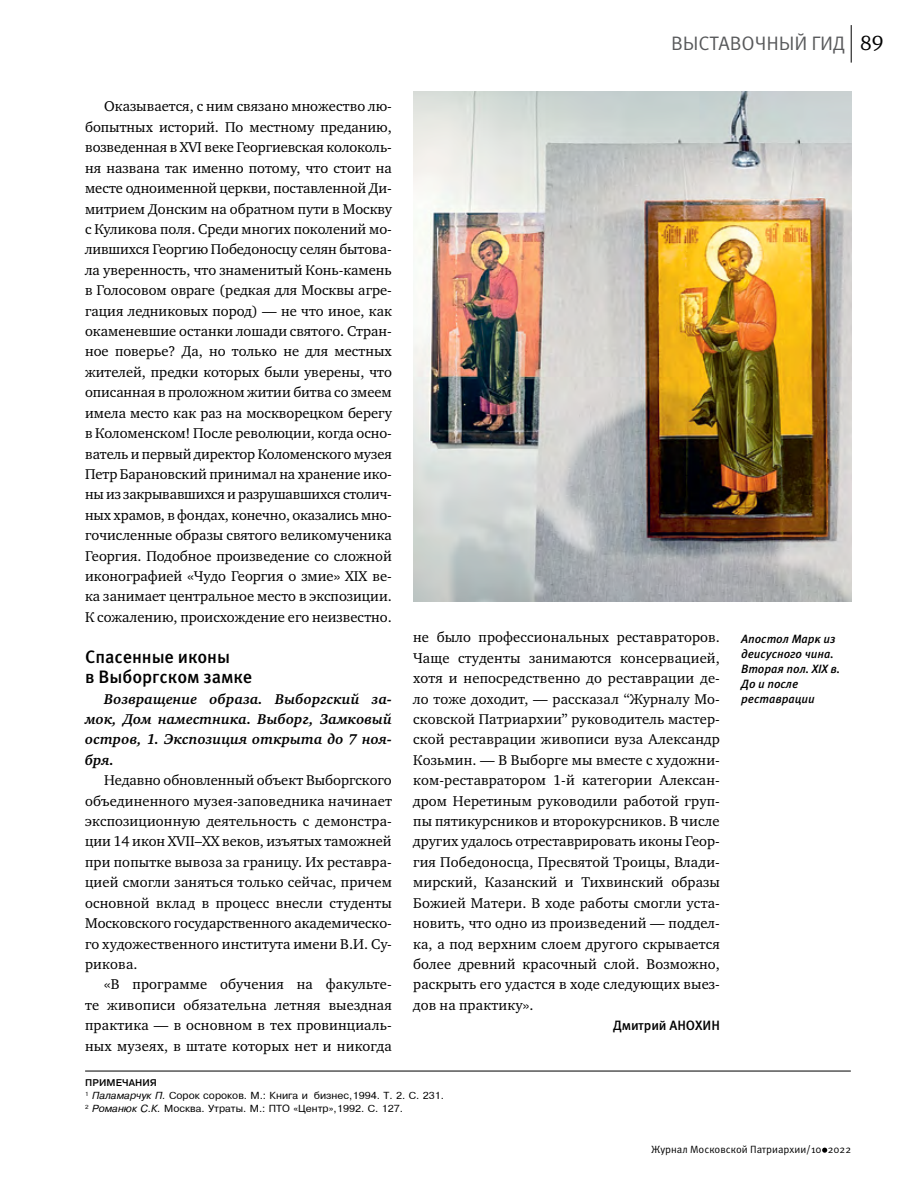
<style>
.page{position:relative;width:915px;height:1191px;background:#fff}
.page>*{position:absolute;margin:0;border:0;box-sizing:border-box;transform-origin:0 0}
.t1{font:19.5px "Meta Pro";letter-spacing:-.005em;color:#58595b}
.t2{font:500 18px/20.4px "Meta Pro";letter-spacing:-.005em;color:#000}
.t3{font:14.55px/20.4px "Charter ITC";letter-spacing:.01em;color:#000;text-align:justify}
.t4{font:italic 700 14.55px/20.4px "Charter ITC";letter-spacing:.01em;color:#000;text-align:justify}
.t5{font:500 13.5px "Meta Pro";letter-spacing:-.005em;color:#000}
.t6{font:italic 500 12px/15px "Meta Pro";letter-spacing:-.005em;color:#000}
.t7{font:10.5px "Meta Pro";color:#000}
.t8{font:9.75px/12.8px "Pragmatica";color:#000}
.s1{font-family:"Charter ITC";font-size:21px;color:#000}
.s2{font-weight:500}
.s3{font-style:italic}
</style>
<div class="page">
<svg style="left:822px;top:1147px;width:5px;height:5px"></svg>
<hr style="left:850px;top:25px;width:1px;height:38px;background:#000">
<img style="left:413px;top:91px;width:438px;height:510px">
<hr style="left:85px;top:1070px;width:765px;height:1px;background:#000">
<p class="t3" style="left:85px;top:96px;width:308px;text-indent:19px">Оказывается, с ним связано множество лю&shy;бопытных историй. По местному преданию, возведенная в XVI веке Георгиевская колоколь&shy;ня названа так именно потому, что стоит на месте одноименной церкви, поставленной Ди&shy;митрием Донским на обратном пути в Москву с Куликова поля. Среди многих поколений мо&shy;лившихся Георгию Победоносцу селян бытова&shy;ла уверенность, что знаменитый Конь-камень в Голосовом овраге (редкая для Москвы агре&shy;гация ледниковых пород) — не что иное, как окаменевшие останки лошади святого. Стран&shy;ное поверье? Да, но только не для местных жителей, предки которых были уверены, что описанная в проложном житии битва со змеем имела место как раз на москворецком берегу в Коломенском! После революции, когда осно&shy;ватель и первый директор Коломенского музея Петр Барановский принимал на хранение ико&shy;ны из закрывавшихся и разрушавшихся столич&shy;ных храмов, в фондах, конечно, оказались мно&shy;гочисленные образы святого великомученика Георгия. Подобное произведение со сложной иконографией «Чудо Георгия о змие» XIX ве&shy;ка занимает центральное место в экспозиции.<br>К сожалению, происхождение его неизвестно.</p>
<p class="t2" style="left:85px;top:647px;width:169px">Спасенные иконы<br>в Выборгском замке</p>
<p class="t4" style="left:85px;top:688px;width:308px;text-indent:19px">Возвращение образа. Выборгский за&shy;мок, Дом наместника. Выборг, Замковый остров, 1. Экспозиция открыта до 7 ноя&shy;бря.</p>
<p class="t3" style="left:85px;top:770px;width:308px;text-indent:19px">Недавно обновленный объект Выборгского объединенного музея-заповедника начинает экспозиционную деятельность с демонстра&shy;ции 14 икон XVII–XX веков, изъятых таможней при попытке вывоза за границу. Их реставра&shy;цией смогли заняться только сейчас, причем основной вклад в процесс внесли студенты Московского государственного академическо&shy;го художественного института имени В.И. Су&shy;рикова.</p>
<p class="t3" style="left:85px;top:974px;width:308px;text-indent:19px">«В программе обучения на факульте&shy;те живописи обязательна летняя выездная практика — в основном в тех провинциаль&shy;ных музеях, в штате которых нет и никогда</p>
<h1 class="t1" style="left:671px;top:31px;width:214px">ВЫСТАВОЧНЫЙ ГИД <span class="s1">89</span></h1>
<p class="t3" style="left:413px;top:627px;width:308px">не было профессиональных реставраторов.<br>Чаще студенты занимаются консервацией, хотя и непосредственно до реставрации де&shy;ло тоже доходит, — рассказал “Журналу Мо&shy;сковской Патриархии” руководитель мастер&shy;ской реставрации живописи вуза Александр Козьмин. — В Выборге мы вместе с художни&shy;ком-реставратором 1-й категории Алексан&shy;дром Неретиным руководили работой груп&shy;пы пятикурсников и второкурсников. В числе других удалось отреставрировать иконы Геор&shy;гия Победоносца, Пресвятой Троицы, Влади&shy;мирский, Казанский и Тихвинский образы Божией Матери. В ходе работы смогли уста&shy;новить, что одно из произведений — поддел&shy;ка, а под верхним слоем другого скрывается более древний красочный слой. Возможно, раскрыть его удастся в ходе следующих выез&shy;дов на практику».</p>
<p class="t5" style="left:612px;top:1017px;width:108px">Дмитрий АНОХИН</p>
<p class="t6" style="left:741px;top:631px;width:101px">Апостол Марк из деисусного чина.<br>Вторая пол. XIX в.<br>До и после реставрации</p>
<p class="t8" style="left:85px;top:1076px;width:360px"><span class="s2">ПРИМЕЧАНИЯ<br></span><sup>1</sup> <span class="s3">Паламарчук П.</span> Сорок сороков. М.: Книга и бизнес,1994. Т. 2. С. 231.<br><sup>2</sup> <span class="s3">Романюк С.К.</span> Москва. Утраты. М.: ПТО «Центр»,1992. С. 127.</p>
<p class="t7" style="left:650px;top:1142px;width:201px">Журнал Московской Патриархии/10 2022</p>
</div>
